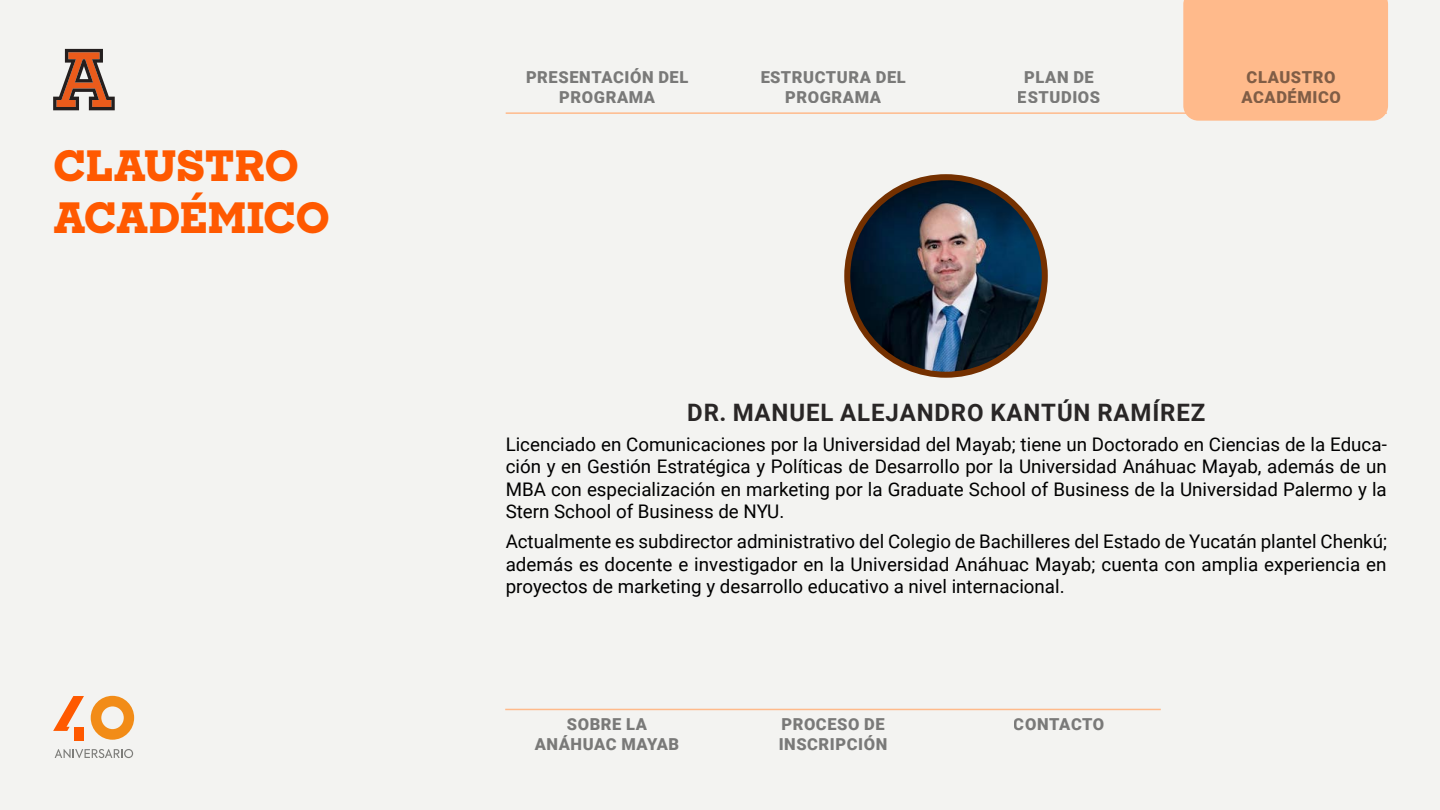
<style>
.page{position:relative;width:1440px;height:810px;background:#f3f3f1}
.page>*{position:absolute;margin:0;border:0;box-sizing:border-box;transform-origin:0 0}
.t1{font:800 42px/52.5px "Sharp Slab";letter-spacing:-.015em;color:#ff5900}
.t2{font:700 24px "Roboto";letter-spacing:.035em;color:#292626}
.t3{font:18.75px/22.5px "Roboto";color:#000;text-align:justify}
.t4{font:900 16.5px/19.8px "Roboto";letter-spacing:.035em;color:#000;text-align:center}
</style>
<div class="page">
<hr style="left:506px;top:112px;width:881px;height:2px;background:#ffba8b">
<hr style="left:505px;top:709px;width:656px;height:1px;background:#ffba8b">
<svg style="left:55px;top:749px;width:78px;height:9px"></svg>
<svg style="left:91px;top:696px;width:43px;height:44px"></svg>
<div style="left:74px;top:727px;width:10px;height:13px;background:#ff5900"></div>
<svg style="left:53px;top:696px;width:31px;height:35px"></svg>
<svg style="left:53px;top:49px;width:62px;height:61px"></svg>
<div style="left:1183px;top:0;width:205px;height:121px;background:#ffba8b"></div>
<img style="left:847px;top:177px;width:198px;height:198px;border-radius:99px">
<div style="left:844px;top:174px;width:204px;height:204px;border:6px solid #743000;border-radius:50%"></div>
<h1 class="t1" style="left:53px;top:138px;width:278px">CLAUSTRO<br>ACADÉMICO</h1>
<p class="t4" style="left:526px;top:66px;width:164px">PRESENTACIÓN DEL<br>PROGRAMA</p>
<p class="t4" style="left:760px;top:66px;width:147px">ESTRUCTURA DEL<br>PROGRAMA</p>
<p class="t4" style="left:1018px;top:66px;width:84px">PLAN DE<br>ESTUDIOS</p>
<p class="t4" style="left:1241px;top:66px;width:101px">CLAUSTRO<br>ACADÉMICO</p>
<p class="t2" style="left:687px;top:395px;width:520px">DR. MANUEL ALEJANDRO KANTÚN RAMÍREZ</p>
<p class="t3" style="left:506px;top:432px;width:883px">Licenciado en Comunicaciones por la Universidad del Mayab; tiene un Doctorado en Ciencias de la Educa&shy;ción y en Gestión Estratégica y Políticas de Desarrollo por la Universidad Anáhuac Mayab, además de un MBA con especialización en marketing por la Graduate School of Business de la Universidad Palermo y la Stern School of Business de NYU.</p>
<p class="t3" style="left:506px;top:530px;width:883px">Actualmente es subdirector administrativo del Colegio de Bachilleres del Estado de Yucatán plantel Chenkú; además es docente e investigador en la Universidad Anáhuac Mayab; cuenta con amplia experiencia en proyectos de marketing y desarrollo educativo a nivel internacional.</p>
<p class="t4" style="left:535px;top:714px;width:146px">SOBRE LA<br>ANÁHUAC MAYAB</p>
<p class="t4" style="left:779px;top:714px;width:110px;text-align:left">PROCESO DE<br>INSCRIPCIÓN</p>
<p class="t4" style="left:1014px;top:714px;width:92px">CONTACTO</p>
</div>
